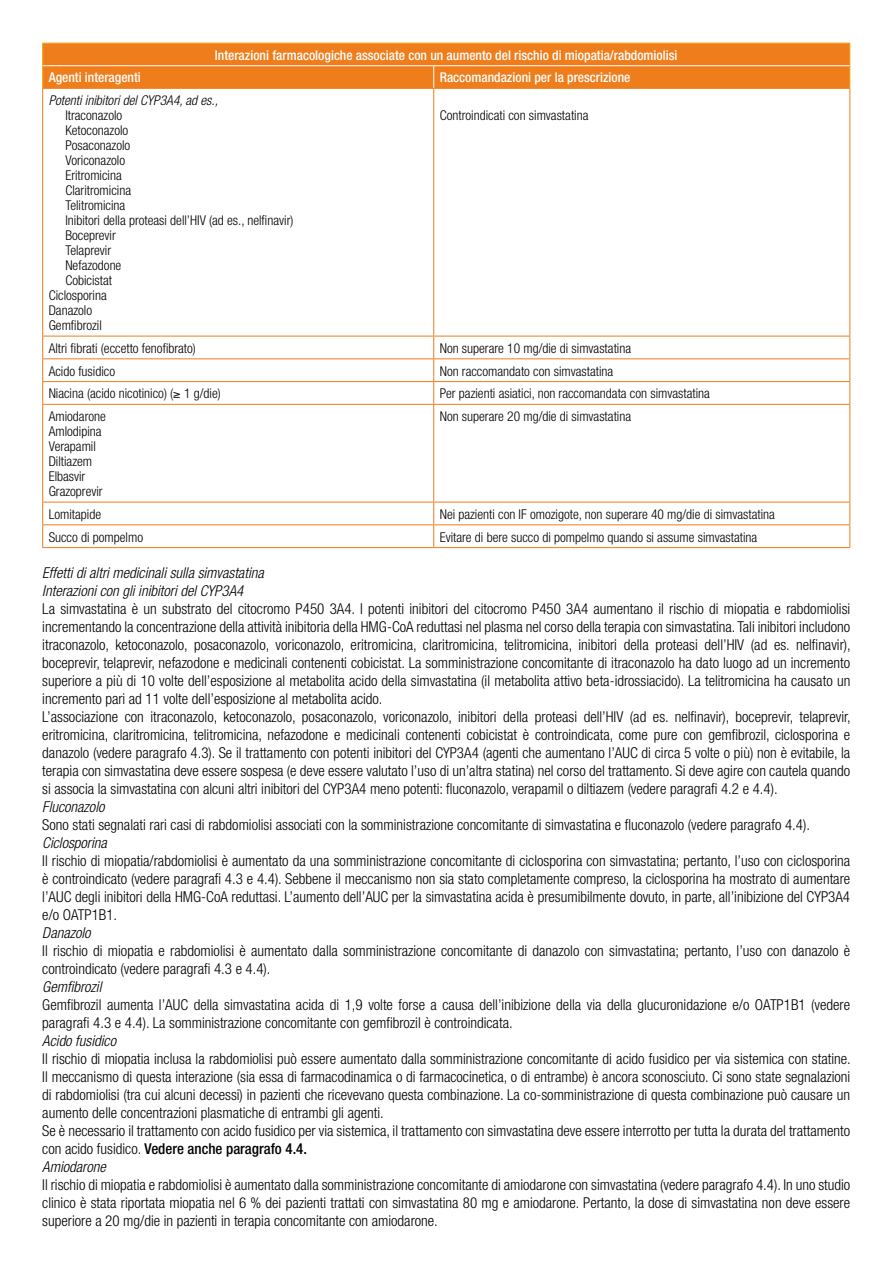
<style>
.page{position:relative;width:893px;height:1263px;background:#fff}
.page>*{position:absolute;margin:0;border:0;box-sizing:border-box;transform-origin:0 0}
.t1{font:300 condensed 15px/18px "Helvetica Neue";color:#000}
.t2{font:italic 300 condensed 15px/18px "Helvetica Neue";color:#000}
.t3{font:300 condensed 13.5px/15px "Helvetica Neue";color:#000}
.t4{font:500 condensed 13.5px "Helvetica Neue";color:#fff}
.t5{font:italic 300 condensed 13.5px "Helvetica Neue";color:#000}
.s1{font-weight:500}
.s2{font-style:italic}
</style>
<div class="page">
<svg style="left:42px;top:43px;width:808px;height:45px;background:#ef8020"></svg>
<hr style="left:42px;top:88px;width:392px;height:1px;background:#ef7d1b">
<hr style="left:42px;top:89px;width:1px;height:247px;background:#ef7d1b">
<hr style="left:434px;top:88px;width:416px;height:1px;background:#ef7d1b">
<hr style="left:433px;top:89px;width:1px;height:247px;background:#ef7d1b">
<hr style="left:849px;top:89px;width:1px;height:247px;background:#ef7d1b">
<hr style="left:42px;top:336px;width:392px;height:1px;background:#ef7d1b">
<hr style="left:434px;top:336px;width:416px;height:1px;background:#ef7d1b">
<hr style="left:42px;top:358px;width:392px;height:1px;background:#ef7d1b">
<hr style="left:434px;top:358px;width:416px;height:1px;background:#ef7d1b">
<hr style="left:42px;top:381px;width:392px;height:1px;background:#ef7d1b">
<svg style="left:42px;top:336px;width:1px;height:68px"></svg>
<hr style="left:434px;top:381px;width:416px;height:1px;background:#ef7d1b">
<svg style="left:433px;top:336px;width:1px;height:68px"></svg>
<svg style="left:849px;top:336px;width:1px;height:68px"></svg>
<hr style="left:42px;top:404px;width:392px;height:1px;background:#ef7d1b">
<hr style="left:42px;top:405px;width:1px;height:97px;background:#ef7d1b">
<hr style="left:434px;top:404px;width:416px;height:1px;background:#ef7d1b">
<hr style="left:433px;top:405px;width:1px;height:97px;background:#ef7d1b">
<hr style="left:849px;top:405px;width:1px;height:97px;background:#ef7d1b">
<hr style="left:42px;top:502px;width:392px;height:1px;background:#ef7d1b">
<hr style="left:434px;top:502px;width:416px;height:1px;background:#ef7d1b">
<hr style="left:42px;top:524px;width:392px;height:1px;background:#ef7d1b">
<svg style="left:42px;top:502px;width:1px;height:45px"></svg>
<hr style="left:434px;top:524px;width:416px;height:1px;background:#ef7d1b">
<svg style="left:433px;top:502px;width:1px;height:45px"></svg>
<svg style="left:849px;top:502px;width:1px;height:45px"></svg>
<hr style="left:42px;top:547px;width:392px;height:1px;background:#ef7d1b">
<hr style="left:434px;top:547px;width:416px;height:1px;background:#ef7d1b">
<p class="t4" style="left:215px;top:47px;width:464px">Interazioni farmacologiche associate con un aumento del rischio di miopatia/rabdomiolisi</p>
<p class="t4" style="left:49px;top:69px;width:94px">Agenti interagenti</p>
<p class="t4" style="left:440px;top:69px;width:192px">Raccomandazioni per la prescrizione</p>
<p class="t5" style="left:49px;top:93px;width:171px">Potenti inibitori del CYP3A4, ad es.,</p>
<p class="t3" style="left:65px;top:108px;width:58px">Itraconazolo</p>
<p class="t3" style="left:65px;top:123px;width:64px">Ketoconazolo</p>
<p class="t3" style="left:65px;top:138px;width:66px">Posaconazolo</p>
<p class="t3" style="left:65px;top:153px;width:61px">Voriconazolo</p>
<p class="t3" style="left:65px;top:168px;width:58px">Eritromicina</p>
<p class="t3" style="left:65px;top:183px;width:67px">Claritromicina</p>
<p class="t3" style="left:65px;top:198px;width:61px">Telitromicina</p>
<p class="t3" style="left:65px;top:213px;width:229px">Inibitori della proteasi dell’HIV (ad es., nelfinavir)</p>
<p class="t3" style="left:65px;top:228px;width:52px">Boceprevir</p>
<p class="t3" style="left:65px;top:243px;width:47px">Telaprevir</p>
<p class="t3" style="left:65px;top:258px;width:57px">Nefazodone</p>
<p class="t3" style="left:65px;top:273px;width:48px">Cobicistat</p>
<p class="t3" style="left:49px;top:288px;width:60px">Ciclosporina</p>
<p class="t3" style="left:49px;top:303px;width:45px">Danazolo</p>
<p class="t3" style="left:49px;top:318px;width:55px">Gemfibrozil</p>
<p class="t3" style="left:440px;top:108px;width:150px">Controindicati con simvastatina</p>
<p class="t3" style="left:49px;top:340px;width:149px">Altri fibrati (eccetto fenofibrato)</p>
<p class="t3" style="left:440px;top:340px;width:193px">Non superare 10 mg/die di simvastatina</p>
<p class="t3" style="left:49px;top:363px;width:68px">Acido fusidico</p>
<p class="t3" style="left:440px;top:363px;width:175px">Non raccomandato con simvastatina</p>
<p class="t3" style="left:49px;top:386px;width:174px">Niacina (acido nicotinico) (≥ 1 g/die)</p>
<p class="t3" style="left:440px;top:386px;width:272px">Per pazienti asiatici, non raccomandata con simvastatina</p>
<p class="t3" style="left:49px;top:409px;width:59px">Amiodarone<br>Amlodipina<br>Verapamil<br>Diltiazem<br>Elbasvir<br>Grazoprevir</p>
<p class="t3" style="left:440px;top:409px;width:193px">Non superare 20 mg/die di simvastatina</p>
<p class="t3" style="left:49px;top:506px;width:54px">Lomitapide</p>
<p class="t3" style="left:440px;top:506px;width:337px">Nei pazienti con IF omozigote, non superare 40 mg/die di simvastatina</p>
<p class="t3" style="left:49px;top:529px;width:96px">Succo di pompelmo</p>
<p class="t3" style="left:440px;top:529px;width:319px">Evitare di bere succo di pompelmo quando si assume simvastatina</p>
<p class="t2" style="left:42px;top:563px;width:223px">Effetti di altri medicinali sulla simvastatina<br>Interazioni con gli inibitori del CYP3A4</p>
<p class="t1" style="left:42px;top:599px;width:810px">La simvastatina è un substrato del citocromo P450 3A4. I potenti inibitori del citocromo P450 3A4 aumentano il rischio di miopatia e rabdomiolisi incrementando la concentrazione della attività inibitoria della HMG-CoA reduttasi nel plasma nel corso della terapia con simvastatina. Tali inibitori includono itraconazolo, ketoconazolo, posaconazolo, voriconazolo, eritromicina, claritromicina, telitromicina, inibitori della proteasi dell’HIV (ad es. nelfinavir), boceprevir, telaprevir, nefazodone e medicinali contenenti cobicistat. La somministrazione concomitante di itraconazolo ha dato luogo ad un incremento superiore a più di 10 volte dell’esposizione al metabolita acido della simvastatina (il metabolita attivo beta-idrossiacido). La telitromicina ha causato un incremento pari ad 11 volte dell’esposizione al metabolita acido.<br>L’associazione con itraconazolo, ketoconazolo, posaconazolo, voriconazolo, inibitori della proteasi dell’HIV (ad es. nelfinavir), boceprevir, telaprevir, eritromicina, claritromicina, telitromicina, nefazodone e medicinali contenenti cobicistat è controindicata, come pure con gemfibrozil, ciclosporina e danazolo (vedere paragrafo 4.3). Se il trattamento con potenti inibitori del CYP3A4 (agenti che aumentano l’AUC di circa 5 volte o più) non è evitabile, la terapia con simvastatina deve essere sospesa (e deve essere valutato l’uso di un’altra statina) nel corso del trattamento. Si deve agire con cautela quando si associa la simvastatina con alcuni altri inibitori del CYP3A4 meno potenti: fluconazolo, verapamil o diltiazem (vedere paragrafi 4.2 e 4.4).</p>
<p class="t2" style="left:42px;top:797px;width:64px">Fluconazolo</p>
<p class="t1" style="left:42px;top:815px;width:769px">Sono stati segnalati rari casi di rabdomiolisi associati con la somministrazione concomitante di simvastatina e fluconazolo (vedere paragrafo 4.4).</p>
<p class="t2" style="left:42px;top:833px;width:66px">Ciclosporina</p>
<p class="t1" style="left:42px;top:851px;width:809px;text-align:justify">Il rischio di miopatia/rabdomiolisi è aumentato da una somministrazione concomitante di ciclosporina con simvastatina; pertanto, l’uso con ciclosporina è controindicato (vedere paragrafi 4.3 e 4.4). Sebbene il meccanismo non sia stato completamente compreso, la ciclosporina ha mostrato di aumentare l’AUC degli inibitori della HMG-CoA reduttasi. L’aumento dell’AUC per la simvastatina acida è presumibilmente dovuto, in parte, all’inibizione del CYP3A4 e/o OATP1B1.</p>
<p class="t2" style="left:42px;top:923px;width:50px">Danazolo</p>
<p class="t1" style="left:42px;top:941px;width:809px">Il rischio di miopatia e rabdomiolisi è aumentato dalla somministrazione concomitante di danazolo con simvastatina; pertanto, l’uso con danazolo è controindicato (vedere paragrafi 4.3 e 4.4).</p>
<p class="t2" style="left:42px;top:977px;width:61px">Gemfibrozil</p>
<p class="t1" style="left:42px;top:995px;width:809px">Gemfibrozil aumenta l’AUC della simvastatina acida di 1,9 volte forse a causa dell’inibizione della via della glucuronidazione e/o OATP1B1 (vedere paragrafi 4.3 e 4.4). La somministrazione concomitante con gemfibrozil è controindicata.</p>
<p class="t2" style="left:42px;top:1031px;width:75px">Acido fusidico</p>
<p class="t1" style="left:42px;top:1049px;width:810px">Il rischio di miopatia inclusa la rabdomiolisi può essere aumentato dalla somministrazione concomitante di acido fusidico per via sistemica con statine.<br>Il meccanismo di questa interazione (sia essa di farmacodinamica o di farmacocinetica, o di entrambe) è ancora sconosciuto. Ci sono state segnalazioni di rabdomiolisi (tra cui alcuni decessi) in pazienti che ricevevano questa combinazione. La co-somministrazione di questa combinazione può causare un aumento delle concentrazioni plasmatiche di entrambi gli agenti.<br>Se è necessario il trattamento con acido fusidico per via sistemica, il trattamento con simvastatina deve essere interrotto per tutta la durata del trattamento con acido fusidico. <span class="s1">Vedere anche paragrafo 4.4.<br></span><span class="s2">Amiodarone</span></p>
<p class="t1" style="left:42px;top:1175px;width:809px;text-align:justify">Il rischio di miopatia e rabdomiolisi è aumentato dalla somministrazione concomitante di amiodarone con simvastatina (vedere paragrafo 4.4). In uno studio clinico è stata riportata miopatia nel 6 % dei pazienti trattati con simvastatina 80 mg e amiodarone. Pertanto, la dose di simvastatina non deve essere superiore a 20 mg/die in pazienti in terapia concomitante con amiodarone.</p>
</div>
